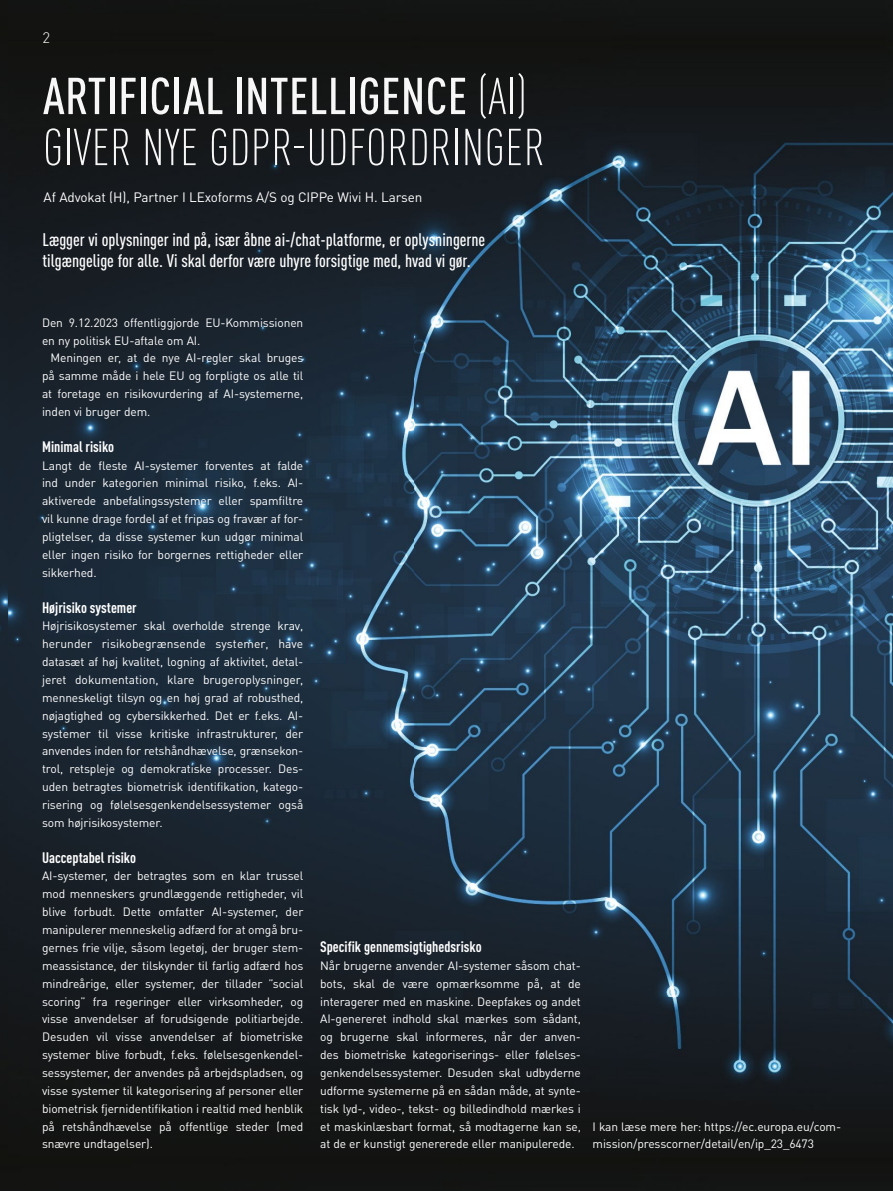
<style>
.page{position:relative;width:893px;height:1191px;background:#fff}
.page>*{position:absolute;margin:0;border:0;box-sizing:border-box;transform-origin:0 0}
.t1{font:300 condensed 51px/51px "DINOT";letter-spacing:.01em;color:#fff}
.t2{font:500 condensed 18px/21px "DINOT";color:#fff}
.t3{font:700 condensed 15px "DIN Pro";color:#fff}
.t4{font:300 15px "DIN Pro";color:#fff}
.t5{font:13.5px "DIN Pro";letter-spacing:-.01em;color:#fff}
.t6{font:12px/17.9px "DINOT";letter-spacing:-.01em;color:#fff;text-align:justify}
.s1{font-weight:500}
</style>
<div class="page">
<div style="left:8px;top:0;width:406px;height:41px;background:#131311"></div>
<div style="left:414px;top:0;width:479px;height:41px;background:#131413"></div>
<img style="left:8px;top:41px;width:406px;height:476px">
<img style="left:414px;top:41px;width:479px;height:476px">
<img style="left:8px;top:517px;width:406px;height:480px">
<img style="left:414px;top:517px;width:479px;height:480px">
<img style="left:8px;top:997px;width:793px;height:160px">
<img style="left:801px;top:997px;width:92px;height:160px">
<img style="left:0;top:0;width:8px;height:987px">
<div style="left:0;top:987px;width:8px;height:204px;background:#131514"></div>
<div style="left:8px;top:1157px;width:793px;height:34px;background:#131311"></div>
<div style="left:801px;top:1157px;width:92px;height:34px;background:#131313"></div>
<p class="t4" style="left:43px;top:26px;width:9px">2</p>
<h1 class="t1" style="left:43px;top:71px;width:503px"><span class="s1">ARTIFICIAL INTELLIGENCE</span> (AI)<br>GIVER NYE GDPR-UDFORDRINGER</h1>
<p class="t5" style="left:44px;top:186px;width:380px">Af Advokat (H), Partner I LExoforms A/S og CIPPe Wivi H. Larsen</p>
<p class="t2" style="left:43px;top:229px;width:444px">Lægger vi oplysninger ind på, især åbne ai-/chat-platforme, er oplysningerne tilgængelige for alle. Vi skal derfor være uhyre forsigtige med, hvad vi gør.</p>
<p class="t6" style="left:42px;top:313px;width:263px">Den 9.12.2023 offentliggjorde EU-Kommissionen</p>
<p class="t6" style="left:42px;top:331px;width:160px">en ny politisk EU-aftale om AI.</p>
<p class="t6" style="left:51px;top:349px;width:254px">Meningen er, at de nye AI-regler skal bruges</p>
<p class="t6" style="left:42px;top:367px;width:263px">på samme måde i hele EU og forpligte os alle til</p>
<p class="t6" style="left:42px;top:385px;width:263px">at foretage en risikovurdering af AI-systemerne,</p>
<p class="t6" style="left:42px;top:402px;width:110px">inden vi bruger dem.</p>
<p class="t3" style="left:42px;top:435px;width:74px">Minimal risiko</p>
<p class="t6" style="left:42px;top:456px;width:263px">Langt de fleste AI-systemer forventes at falde ind under kategorien minimal risiko, f.eks. AI&shy;aktiverede anbefalingssystemer eller spamfiltre vil kunne drage fordel af et fripas og fravær af for&shy;pligtelser, da disse systemer kun udgør minimal eller ingen risiko for borgernes rettigheder eller sikkerhed.</p>
<p class="t3" style="left:42px;top:596px;width:96px">Højrisiko systemer</p>
<p class="t6" style="left:42px;top:617px;width:263px">Højrisikosystemer skal overholde strenge krav, herunder risikobegrænsende systemer, have datasæt af høj kvalitet, logning af aktivitet, detal&shy;jeret dokumentation, klare brugeroplysninger, menneskeligt tilsyn og en høj grad af robusthed, nøjagtighed og cybersikkerhed. Det er f.eks. AI&shy;systemer til visse kritiske infrastrukturer, der anvendes inden for retshåndhævelse, grænsekon&shy;trol, retspleje og demokratiske processer. Des&shy;uden betragtes biometrisk identifikation, katego&shy;risering og følelsesgenkendelsessystemer også som højrisikosystemer.</p>
<p class="t3" style="left:42px;top:846px;width:95px">Uacceptabel risiko</p>
<p class="t6" style="left:42px;top:867px;width:263px">AI-systemer, der betragtes som en klar trussel mod menneskers grundlæggende rettigheder, vil blive forbudt. Dette omfatter AI-systemer, der manipulerer menneskelig adfærd for at omgå bru&shy;gernes frie vilje, såsom legetøj, der bruger stem&shy;meassistance, der tilskynder til farlig adfærd hos mindreårige, eller systemer, der tillader ”social scoring” fra regeringer eller virksomheder, og visse anvendelser af forudsigende politiarbejde.<br>Desuden vil visse anvendelser af biometriske systemer blive forbudt, f.eks. følelsesgenkendel&shy;sessystemer, der anvendes på arbejdspladsen, og visse systemer til kategorisering af personer eller biometrisk fjernidentifikation i realtid med henblik på retshåndhævelse på offentlige steder (med snævre undtagelser).</p>
<p class="t3" style="left:320px;top:935px;width:163px">Specifik gennemsigtighedsrisko</p>
<p class="t6" style="left:320px;top:956px;width:262px">Når brugerne anvender AI-systemer såsom chat&shy;bots, skal de være opmærksomme på, at de interagerer med en maskine. Deepfakes og andet AI-genereret indhold skal mærkes som sådant, og brugerne skal informeres, når der anven&shy;des biometriske kategoriserings- eller følelses&shy;genkendelsessystemer. Desuden skal udbyderne udforme systemerne på en sådan måde, at synte&shy;tisk lyd-, video-, tekst- og billedindhold mærkes i et maskinlæsbart format, så modtagerne kan se, at de er kunstigt genererede eller manipulerede.</p>
<p class="t6" style="left:593px;top:1117px;width:250px">I kan læse mere her: https://ec.europa.eu/com&shy;mission/presscorner/detail/en/ip_23_6473</p>
</div>
